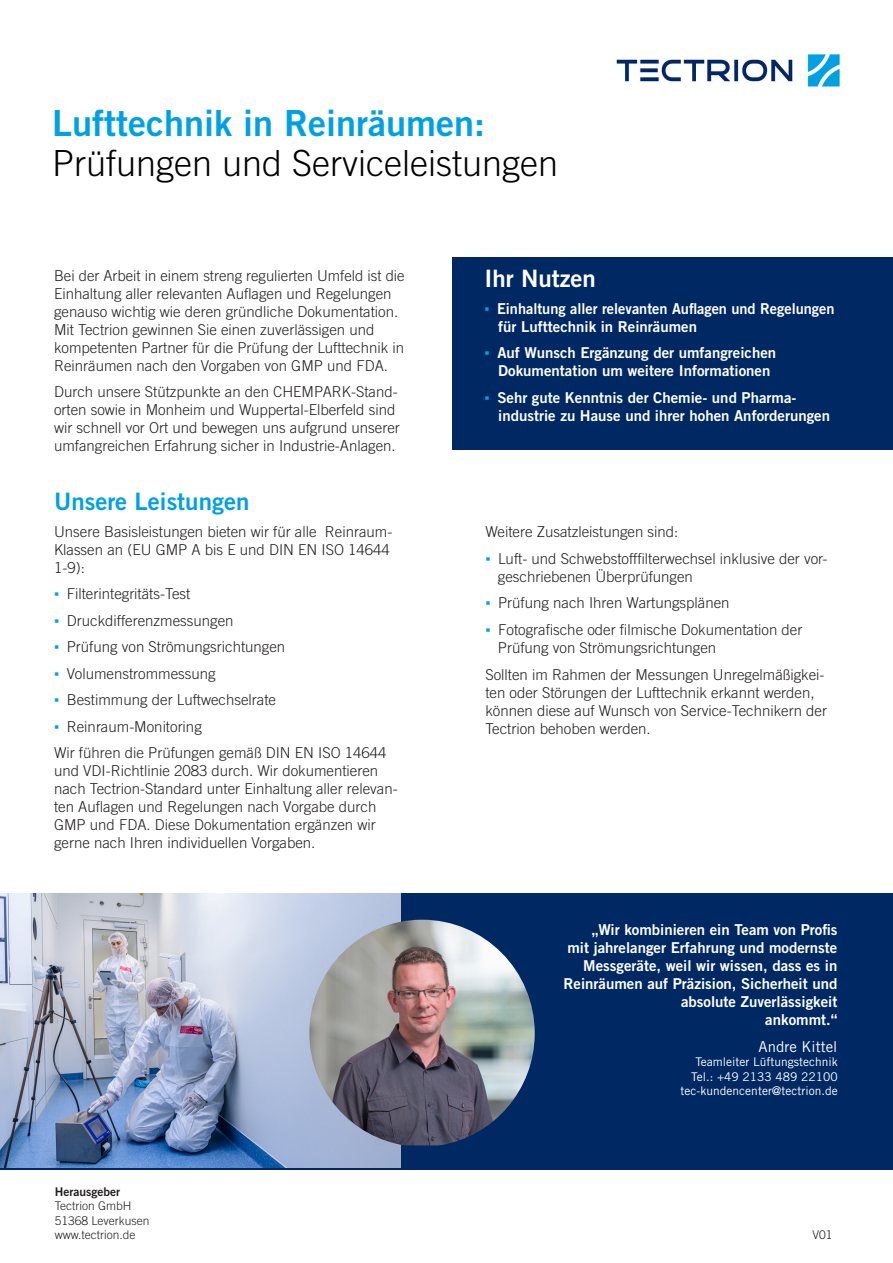
<style>
.page{position:relative;width:893px;height:1263px;background:#fff}
.page>*{position:absolute;margin:0;border:0;box-sizing:border-box;transform-origin:0 0}
.t1{font:300 36px/40.5px "Trade Gothic LT Pro";color:#000}
.t2{font:24px "Trade Gothic LT Pro Bd 2";color:#00a1e3}
.t3{font:24px "Trade Gothic LT Pro Bd 2";color:#fff}
.Fließtext{font:300 15px/18px "Trade Gothic LT Pro";color:#231f20}
.Zitat_weiß{font:15px/18px "Trade Gothic LT Pro Bd 2";color:#fff}
.Impressum{font:15px "Trade Gothic LT Pro";color:#fff}
.Impressum-2{font:12px/14.4px "Trade Gothic LT Pro";color:#fff;text-align:right}
.t4{font:300 12px/14.4px "Trade Gothic LT Pro";color:#231f20}
.t5{font:12px "Trade Gothic LT Pro Bd 2";color:#231f20}
.s1{font-family:"Trade Gothic LT Pro Bd 2";font-weight:400;color:#00a1e3}
.s2{font-family:"Arial";font-weight:400;color:#00a1e3}
.s3{font-family:"Arial";color:#00a1e3}
</style>
<div class="page">
<img style="left:616px;top:54px;width:224px;height:32px">
<div style="left:0;top:893px;width:893px;height:276px;background:#002964"></div>
<img style="left:0;top:893px;width:401px;height:275px">
<div style="left:0;top:84px;width:754px;height:118px;background:#fff"></div>
<div style="left:453px;top:257px;width:440px;height:193px;background:#002964"></div>
<img style="left:309px;top:920px;width:226px;height:225px">
<h2 class="t1" style="left:52px;top:102px;width:508px"><span class="s1">Lufttechnik in Reinräumen:<br></span>Prüfungen und Serviceleistungen</h2>
<p class="Fließtext" style="left:54px;top:266px;width:352px">Bei der Arbeit in einem streng regulierten Umfeld ist die Einhaltung aller relevanten Auflagen und Regelungen genauso wichtig wie deren gründliche Dokumentation.<br>Mit Tectrion gewinnen Sie einen zuverlässigen und kompetenten Partner für die Prüfung der Lufttechnik in Reinräumen nach den Vorgaben von GMP und FDA.</p>
<p class="Fließtext" style="left:54px;top:383px;width:347px">Durch unsere Stützpunkte an den CHEMPARK-Stand&shy;orten sowie in Monheim und Wuppertal-Elberfeld sind wir schnell vor Ort und bewegen uns aufgrund unserer umfangreichen Erfahrung sicher in Industrie-Anlagen.</p>
<h1 class="t2" style="left:54px;top:487px;width:197px">Unsere Leistungen</h1>
<p class="Fließtext" style="left:54px;top:522px;width:340px">Unsere Basisleistungen bieten wir für alle Reinraum-<br>Klassen an (EU GMP A bis E und DIN EN ISO 14644<br>1-9):</p>
<p class="Fließtext" style="left:54px;top:585px;width:138px"><span class="s2">▪</span> Filterintegritäts-Test</p>
<p class="Fließtext" style="left:54px;top:611px;width:181px"><span class="s2">▪</span> Druckdifferenzmessungen</p>
<p class="Fließtext" style="left:54px;top:638px;width:233px"><span class="s2">▪</span> Prüfung von Strömungsrichtungen</p>
<p class="Fließtext" style="left:54px;top:664px;width:163px"><span class="s2">▪</span> Volumenstrommessung</p>
<p class="Fließtext" style="left:54px;top:691px;width:224px"><span class="s2">▪</span> Bestimmung der Luftwechselrate</p>
<p class="Fließtext" style="left:54px;top:717px;width:149px"><span class="s2">▪</span> Reinraum-Monitoring</p>
<p class="Fließtext" style="left:54px;top:744px;width:345px">Wir führen die Prüfungen gemäß DIN EN ISO 14644 und VDI-Richtlinie 2083 durch. Wir dokumentieren nach Tectrion-Standard unter Einhaltung aller relevan&shy;ten Auflagen und Regelungen nach Vorgabe durch GMP und FDA. Diese Dokumentation ergänzen wir gerne nach Ihren individuellen Vorgaben.</p>
<p class="t5" style="left:55px;top:1184px;width:67px">Herausgeber</p>
<p class="t4" style="left:55px;top:1199px;width:96px">Tectrion GmbH<br>51368 Leverkusen www.tectrion.de</p>
<h1 class="t3" style="left:485px;top:264px;width:113px">Ihr Nutzen</h1>
<p class="Zitat_weiß" style="left:498px;top:299px;width:338px;text-indent:-14px"><span class="s3">▪</span> Einhaltung aller relevanten Auflagen und Regelungen für Lufttechnik in Reinräumen</p>
<p class="Zitat_weiß" style="left:485px;top:344px;width:293px;text-align:center"><span class="s3">▪</span> Auf Wunsch Ergänzung der umfangreichen<br>Dokumentation um weitere Informationen</p>
<p class="Zitat_weiß" style="left:498px;top:388px;width:333px;text-indent:-14px"><span class="s3">▪</span> Sehr gute Kenntnis der Chemie- und Pharma&shy;industrie zu Hause und ihrer hohen Anforderungen</p>
<p class="Fließtext" style="left:485px;top:523px;width:195px">Weitere Zusatzleistungen sind:</p>
<p class="Fließtext" style="left:498px;top:549px;width:331px;text-indent:-13px"><span class="s2">▪</span> Luft- und Schwebstofffilterwechsel inklusive der vor&shy;geschriebenen Überprüfungen</p>
<p class="Fließtext" style="left:485px;top:594px;width:246px"><span class="s2">▪</span> Prüfung nach Ihren Wartungsplänen</p>
<p class="Fließtext" style="left:498px;top:620px;width:306px;text-indent:-13px"><span class="s2">▪</span> Fotografische oder filmische Dokumentation der<br>Prüfung von Strömungsrichtungen</p>
<p class="Fließtext" style="left:485px;top:665px;width:343px">Sollten im Rahmen der Messungen Unregelmäßigkei&shy;ten oder Störungen der Lufttechnik erkannt werden, können diese auf Wunsch von Service-Technikern der Tectrion behoben werden.</p>
<p class="Zitat_weiß" style="left:564px;top:921px;width:275px;text-align:right">„Wir kombinieren ein Team von Profis<br>mit jahrelanger Erfahrung und modernste<br>Messgeräte, weil wir wissen, dass es in<br>Reinräumen auf Präzision, Sicherheit und absolute Zuverlässigkeit<br>ankommt.“</p>
<p class="Impressum" style="left:759px;top:1037px;width:80px">Andre Kittel</p>
<p class="Impressum-2" style="left:681px;top:1054px;width:159px">Teamleiter Lüftungstechnik<br>Tel.: +49 2133 489 22100 tec-kundencenter@tectrion.de</p>
<p class="t4" style="left:812px;top:1227px;width:22px">V01</p>
</div>
